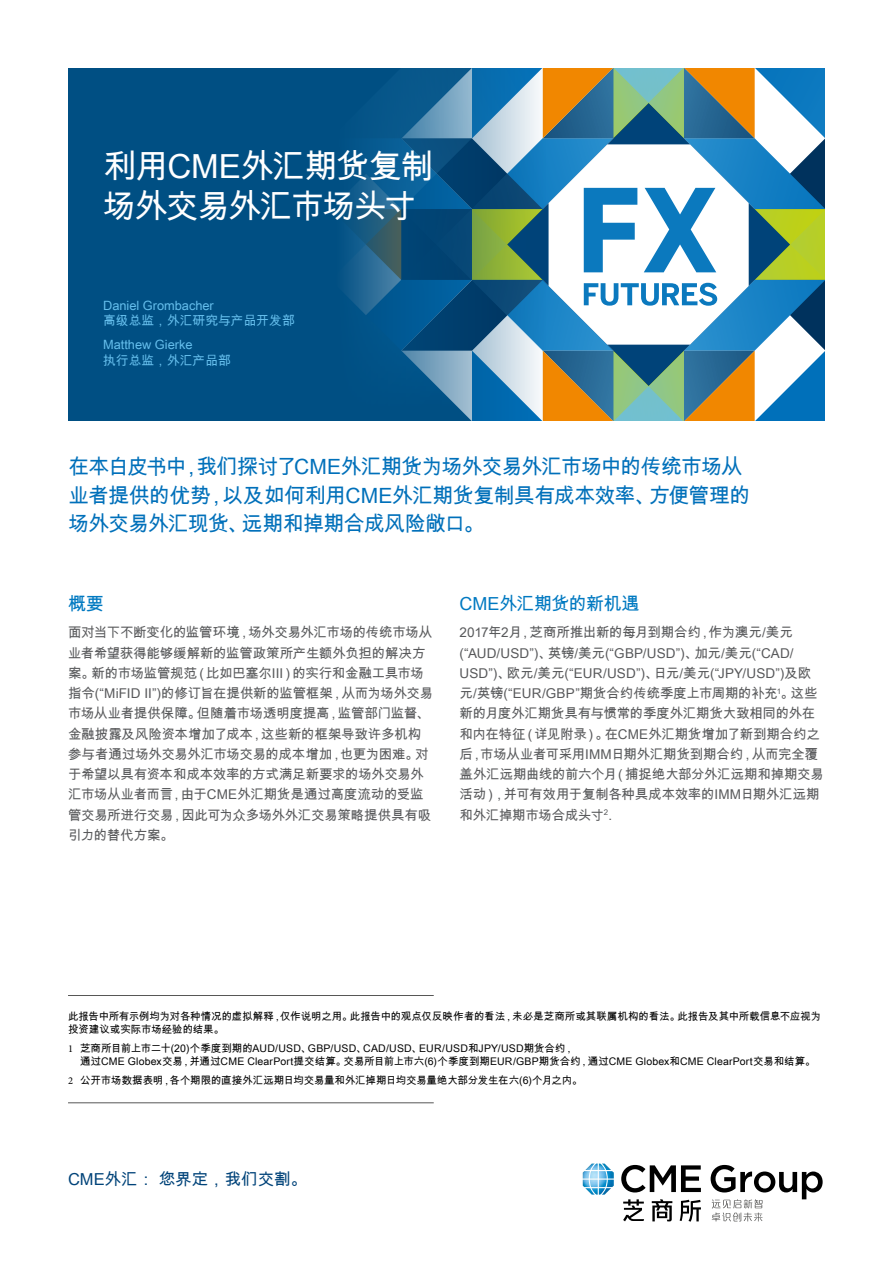
<style>
.page{position:relative;width:893px;height:1263px;background:#fff}
.page>*{position:absolute;margin:0;border:0;box-sizing:border-box;transform-origin:0 0}
.t1{font:33.15px/39.8px "Arial Unicode MS";letter-spacing:-.045em;color:#fff}
.t2{font:21px/28.5px "Arial Unicode MS";letter-spacing:-.035em;color:#0070ba}
.t3{font:18px "Arial Unicode MS";letter-spacing:-.02em;color:#0079c1}
.t4{font:16.5px "Arial Unicode MS";color:#004379}
.t5{font:13.5px/20.2px "Arial Unicode MS";letter-spacing:-.02em;color:#58595b}
.t6{font:12.75px/15.3px "Arial Unicode MS";color:#65beec}
.t7{font:10.5px/12.6px "Arial Unicode MS";letter-spacing:.015em;color:#000}
.t8{font:10.5px/12.6px "Arial Unicode MS";letter-spacing:-.005em;color:#000}
.s1{font-family:"Minion Pro"}
</style>
<div class="page">
<div style="left:69px;top:68px;width:266px;height:353px;background:#004f83"></div>
<svg style="left:335px;top:68px;width:490px;height:353px"></svg>
<hr style="left:68px;top:995px;width:366px;height:1px;background:#575756">
<hr style="left:68px;top:1102px;width:366px;height:1px;background:#575756">
<svg style="left:623px;top:1199px;width:21px;height:22px"></svg>
<svg style="left:652px;top:1199px;width:20px;height:22px"></svg>
<svg style="left:680px;top:1200px;width:21px;height:21px"></svg>
<svg style="left:621px;top:1165px;width:80px;height:27px"></svg>
<svg style="left:711px;top:1165px;width:112px;height:56px"></svg>
<img style="left:583px;top:1163px;width:31px;height:32px">
<h1 class="t1" style="left:103px;top:146px;width:332px">利用CME外汇期货复制场外交易外汇市场头寸</h1>
<p class="t6" style="left:103px;top:298px;width:193px">Daniel Grombacher<br>高级总监，外汇研究与产品开发部</p>
<p class="t6" style="left:103px;top:337px;width:129px">Matthew Gierke<br>执行总监，外汇产品部</p>
<h2 class="t2" style="left:69px;top:452px;width:683px">在本白皮书中，我们探讨了CME外汇期货为场外交易外汇市场中的传统市场从业者提供的优势，以及如何利用CME外汇期货复制具有成本效率、方便管理的场外交易外汇现货、远期和掉期合成风险敞口。</h2>
<h3 class="t3" style="left:68px;top:591px;width:37px">概要</h3>
<p class="t5" style="left:68px;top:622px;width:367px">面对当下不断变化的监管环境，场外交易外汇市场的传统市场从业者希望获得能够缓解新的监管政策所产生额外负担的解决方案。新的市场监管规范（比如巴塞尔III）的实行和金融工具市场指令(“MiFID II”)的修订旨在提供新的监管框架，从而为场外交易市场从业者提供保障。但随着市场透明度提高，监管部门监督、金融披露及风险资本增加了成本，这些新的框架导致许多机构参与者通过场外交易外汇市场交易的成本增加，也更为困难。对于希望以具有资本和成本效率的方式满足新要求的场外交易外汇市场从业者而言，由于CME外汇期货是通过高度流动的受监管交易所进行交易，因此可为众多场外外汇交易策略提供具有吸引力的替代方案。</p>
<h3 class="t3" style="left:459px;top:591px;width:181px">CME外汇期货的新机遇</h3>
<p class="t5" style="left:459px;top:622px;width:366px">2017年2月，芝商所推出新的每月到期合约，作为澳元/美元(“AUD/USD”)、英镑/美元(“GBP/USD”)、加元/美元(“CAD/ USD”)、欧元/美元(“EUR/USD”)、日元/美元(“JPY/USD”)及欧元/英镑(“EUR/GBP”期货合约传统季度上市周期的补充<sup>1</sup>。这些新的月度外汇期货具有与惯常的季度外汇期货大致相同的外在和内在特征（详见附录）。在CME外汇期货增加了新到期合约之后，市场从业者可采用IMM日期外汇期货到期合约，从而完全覆盖外汇远期曲线的前六个月（捕捉绝大部分外汇远期和掉期交易活动），并可有效用于复制各种具成本效率的IMM日期外汇远期和外汇掉期市场合成头寸<sup>2</sup>.</p>
<p class="t8" style="left:68px;top:1010px;width:755px">此报告中所有示例均为对各种情况的虚拟解释，仅作说明之用。此报告中的观点仅反映作者的看法，未必是芝商所或其联属机构的看法。此报告及其中所载信息不应视为投资建议或实际市场经验的结果。</p>
<p class="t7" style="left:80px;top:1042px;width:737px;text-indent:-12px"><span class="s1">1</span> 芝商所目前上市二十(20)个季度到期的AUD/USD、GBP/USD、CAD/USD、EUR/USD和JPY/USD期货合约，<br>通过CME Globex交易，并通过CME ClearPort提交结算。交易所目前上市六(6)个季度到期EUR/GBP期货合约，通过CME Globex和CME ClearPort交易和结算。</p>
<p class="t8" style="left:68px;top:1074px;width:516px"><span class="s1">2</span> 公开市场数据表明，各个期限的直接外汇远期日均交易量和外汇掉期日均交易量绝大部分发生在六(6)个月之内。</p>
<p class="t4" style="left:68px;top:1167px;width:241px">CME外汇： 您界定，我们交割。</p>
</div>
